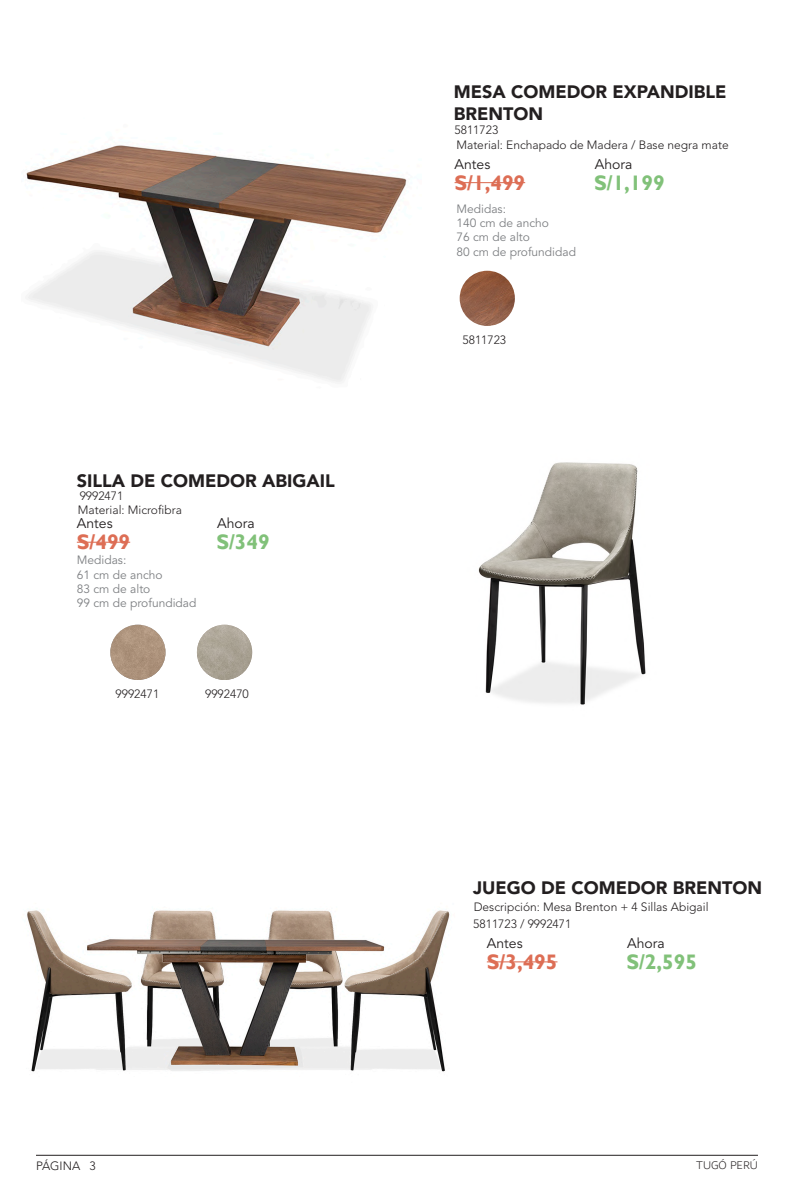
<style>
.page{position:relative;width:794px;height:1191px;background:#fff}
.page>*{position:absolute;margin:0;border:0;box-sizing:border-box;transform-origin:0 0}
.t1{font:700 21px "Gill Sans";color:#dd6e55}
.t2{font:700 21px "Gill Sans";color:#81c179}
.t3{font:900 18px "Avenir";color:#231f20}
.t4{font:14px "Avenir";color:#231f20}
.t5{font:300 12px "Avenir";color:#231f20}
.t6{font:12px "Avenir";color:#7e8083}
.t7{font:300 12px "Dubai";color:#231f20}
</style>
<div class="page">
<hr style="left:36px;top:1155px;width:722px;height:1px;background:#231f20">
<img style="left:197px;top:625px;width:55px;height:55px;border-radius:28px">
<hr style="left:454px;top:182px;width:71px;height:1px;background:#dd6e55">
<hr style="left:487px;top:961px;width:70px;height:1px;background:#dd6e55">
<hr style="left:77px;top:541px;width:53px;height:2px;background:#dd6e55">
<img style="left:460px;top:271px;width:55px;height:55px;border-radius:28px">
<img style="left:110px;top:625px;width:55px;height:55px;border-radius:28px">
<img style="left:26px;top:145px;width:381px;height:237px">
<img style="left:478px;top:462px;width:168px;height:243px">
<img style="left:27px;top:910px;width:423px;height:162px">
<p class="t3" style="left:454px;top:77px;width:274px">MESA COMEDOR EXPANDIBLE</p>
<p class="t3" style="left:454px;top:98px;width:91px">BRENTON</p>
<p class="t5" style="left:454px;top:121px;width:45px">5811723</p>
<p class="t5" style="left:456px;top:136px;width:274px">Material: Enchapado de Madera / Base negra mate</p>
<p class="t3" style="left:77px;top:465px;width:259px">SILLA DE COMEDOR ABIGAIL</p>
<p class="t5" style="left:80px;top:487px;width:45px">9992471</p>
<p class="t5" style="left:78px;top:501px;width:106px">Material: Microfibra</p>
<p class="t4" style="left:77px;top:513px;width:37px">Antes</p>
<p class="t1" style="left:77px;top:529px;width:55px">S/499</p>
<p class="t6" style="left:77px;top:551px;width:51px">Medidas:</p>
<p class="t6" style="left:77px;top:565px;width:87px">61 cm de ancho</p>
<p class="t6" style="left:77px;top:580px;width:75px">83 cm de alto</p>
<p class="t6" style="left:77px;top:594px;width:121px">99 cm de profundidad</p>
<p class="t4" style="left:217px;top:513px;width:39px">Ahora</p>
<p class="t2" style="left:216px;top:529px;width:55px">S/349</p>
<p class="t5" style="left:116px;top:684px;width:45px">9992471</p>
<p class="t5" style="left:205px;top:684px;width:45px">9992470</p>
<p class="t4" style="left:454px;top:153px;width:37px">Antes</p>
<p class="t1" style="left:454px;top:170px;width:72px">S/1,499</p>
<p class="t6" style="left:456px;top:199px;width:51px">Medidas:</p>
<p class="t6" style="left:456px;top:214px;width:94px">140 cm de ancho</p>
<p class="t6" style="left:456px;top:228px;width:75px">76 cm de alto</p>
<p class="t6" style="left:456px;top:243px;width:121px">80 cm de profundidad</p>
<p class="t4" style="left:595px;top:153px;width:39px">Ahora</p>
<p class="t2" style="left:594px;top:170px;width:72px">S/1,199</p>
<p class="t5" style="left:462px;top:330px;width:45px">5811723</p>
<p class="t3" style="left:473px;top:872px;width:290px">JUEGO DE COMEDOR BRENTON</p>
<p class="t5" style="left:474px;top:898px;width:236px">Descripción: Mesa Brenton + 4 Sillas Abigail</p>
<p class="t5" style="left:473px;top:915px;width:100px">5811723 / 9992471</p>
<p class="t4" style="left:487px;top:932px;width:37px">Antes</p>
<p class="t1" style="left:487px;top:949px;width:72px">S/3,495</p>
<p class="t4" style="left:627px;top:932px;width:39px">Ahora</p>
<p class="t2" style="left:626px;top:949px;width:72px">S/2,595</p>
<p class="t5" style="left:36px;top:1156px;width:61px">PÁGINA 3</p>
<p class="t7" style="left:696px;top:1155px;width:63px">TUGÓ PERÚ</p>
</div>
